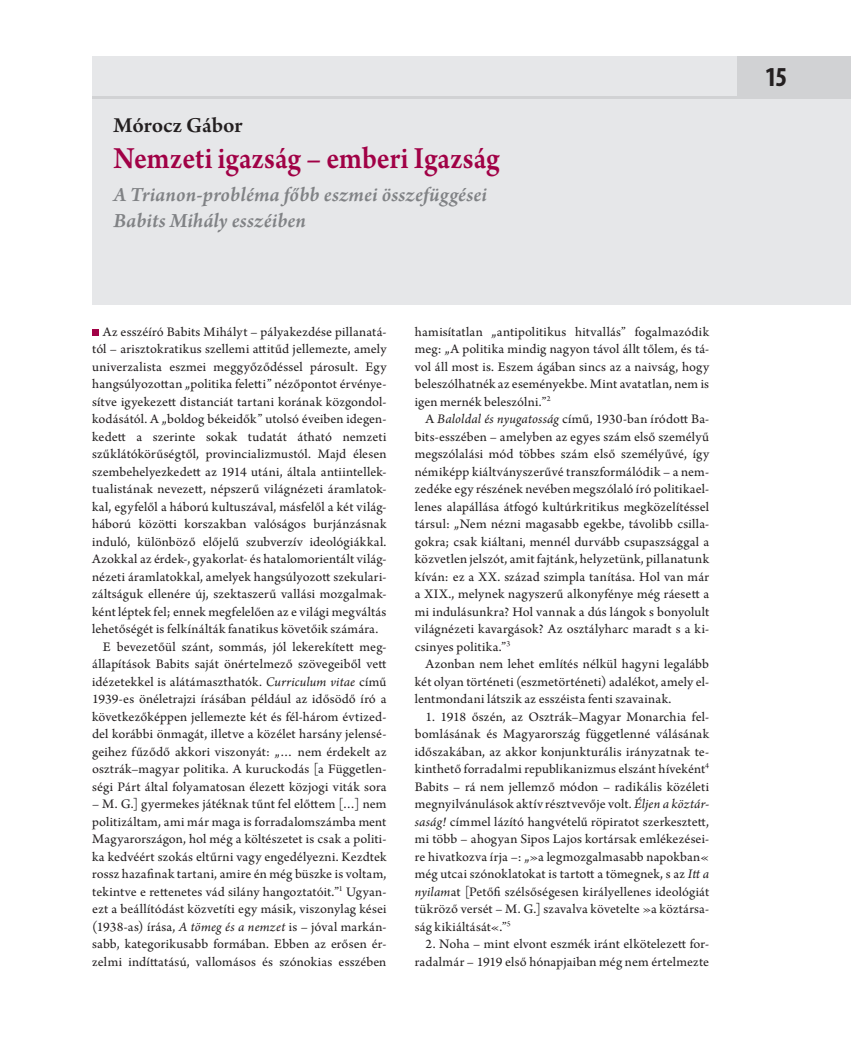
<style>
.page{position:relative;width:851px;height:1063px;background:#fff}
.page>*{position:absolute;margin:0;border:0;box-sizing:border-box;transform-origin:0 0}
.t1{font:600 32.5px "Arno Pro";color:#a10146;scale:.9 1}
.t2{font:700 condensed 27.5px "Myriad Pro";color:#231f20}
.t3{font:600 22.5px "Arno Pro";color:#231f20}
.t4{font:italic 600 21.25px/26.2px "Arno Pro";letter-spacing:.005em;color:#808285}
.t5{font:13.75px/17.5px "Arno Pro";letter-spacing:.01em;color:#231f20;text-align:justify}
.s1{font-style:italic}
</style>
<div class="page">
<div style="left:92px;top:57px;width:758px;height:248px;background:#e6e7e9"></div>
<div style="left:737px;top:57px;width:113px;height:42px;background:#d1d2d4"></div>
<hr style="left:92px;top:97px;width:645px;height:2px;background:#d1d2d4">
<svg style="left:92px;top:330px;width:6px;height:6px"></svg>
<h3 class="t3" style="left:113px;top:111px;width:130px">Mórocz Gábor</h3>
<h1 class="t1" style="left:113px;top:138px;width:430px">Nemzeti igazság – emberi Igazság</h1>
<h3 class="t4" style="left:113px;top:180px;width:375px">A Trianon-probléma főbb eszmei összefüggései<br>Babits Mihály esszéiben</h3>
<p class="t5" style="left:103px;top:324px;width:285px">Az esszéíró Babits Mihályt – pályakezdése pillanatá-</p>
<p class="t5" style="left:92px;top:341px;width:296px">tól – arisztokratikus szellemi attitűd jellemezte, amely</p>
<p class="t5" style="left:92px;top:359px;width:296px">univerzalista eszmei meggyőződéssel párosult. Egy</p>
<p class="t5" style="left:92px;top:376px;width:296px">hangsúlyozottan „politika feletti” nézőpontot érvénye-</p>
<p class="t5" style="left:92px;top:394px;width:296px">sítve igyekezett distanciát tartani korának közgondol-</p>
<p class="t5" style="left:92px;top:411px;width:295px">kodásától. A „boldog békeidők” utolsó éveiben idegen-</p>
<p class="t5" style="left:92px;top:429px;width:296px">kedett a szerinte sokak tudatát átható nemzeti</p>
<p class="t5" style="left:92px;top:446px;width:296px">szűk látókörűségtől, provincializmustól. Majd élesen</p>
<p class="t5" style="left:92px;top:464px;width:296px">szembehelyezkedett az 1914 utáni, általa anti intel lek-</p>
<p class="t5" style="left:92px;top:481px;width:296px">tu alistának nevezett, népszerű világnézeti áramlatok-</p>
<p class="t5" style="left:92px;top:499px;width:296px">kal, egyfelől a háború kultuszával, másfelől a két világ-</p>
<p class="t5" style="left:92px;top:516px;width:296px">háború közötti korszakban valóságos burjánzásnak</p>
<p class="t5" style="left:92px;top:534px;width:296px">induló, különböző előjelű szubverzív ideológiákkal.</p>
<p class="t5" style="left:92px;top:551px;width:296px">Azokkal az érdek-, gyakorlat- és hatalomorientált világ-</p>
<p class="t5" style="left:92px;top:569px;width:296px">nézeti áramlatokkal, amelyek hangsúlyozott szekulari-</p>
<p class="t5" style="left:92px;top:586px;width:296px">záltságuk ellenére új, szektaszerű vallási mozgalmak-</p>
<p class="t5" style="left:92px;top:604px;width:296px">ként léptek fel; ennek megfelelően az e világi megváltás</p>
<p class="t5" style="left:92px;top:621px;width:287px">lehetőségét is felkínálták fanatikus követőik számára.</p>
<p class="t5" style="left:103px;top:639px;width:285px">E bevezetőül szánt, sommás, jól lekerekített meg-</p>
<p class="t5" style="left:92px;top:656px;width:296px">állapítások Babits saját önértelmező szövegeiből vett</p>
<p class="t5" style="left:92px;top:674px;width:296px">idézetekkel is alátámaszthatók. <span class="s1">Curriculum vitae</span> című</p>
<p class="t5" style="left:92px;top:691px;width:296px">1939-es önéletrajzi írásában például az idősödő író a</p>
<p class="t5" style="left:92px;top:709px;width:296px">következőképpen jellemezte két és fél-három évtized-</p>
<p class="t5" style="left:92px;top:726px;width:296px">del korábbi önmagát, illetve a közélet harsány jelensé-</p>
<p class="t5" style="left:92px;top:744px;width:296px">geihez fűződő akkori viszonyát: „… nem érdekelt az</p>
<p class="t5" style="left:92px;top:761px;width:296px">osztrák–magyar politika. A kuruckodás [a Független-</p>
<p class="t5" style="left:92px;top:779px;width:296px">ségi Párt által folyamatosan élezett közjogi viták sora</p>
<p class="t5" style="left:92px;top:796px;width:296px">– M. G.] gyermekes játéknak tűnt fel előttem […] nem politizáltam, ami már maga is forradalomszámba ment Magyarországon, hol még a költészetet is csak a politi&shy;ka kedvéért szokás eltűrni vagy engedélyezni. Kezdtek rossz hazafinak tartani, amire én még büszke is voltam, tekintve e rettenetes vád silány hangoztatóit.”<sup>1</sup> Ugyan&shy;ezt a beállítódást közvetíti egy másik, viszonylag kései (1938-as) írása, <span class="s1">A tömeg és a nemzet</span> is – jóval markán&shy;sabb, kategorikusabb formában. Ebben az erősen ér&shy;zelmi indíttatású, vallomásos és szónokias esszében</p>
<p class="t5" style="left:415px;top:324px;width:296px">hamisítatlan „antipolitikus hitvallás” fogalmazódik meg: „A politika mindig nagyon távol állt tőlem, és tá&shy;vol áll most is. Eszem ágában sincs az a naivság, hogy beleszólhatnék az eseményekbe. Mint avatatlan, nem is igen mernék beleszólni.”<sup>2</sup></p>
<p class="t5" style="left:415px;top:411px;width:296px;text-indent:11px">A <span class="s1">Baloldal és nyugatosság</span> című, 1930-ban íródott Ba&shy;bits-esszében – amelyben az egyes szám első személyű megszólalási mód többes szám első személyűvé, így némiképp kiáltványszerűvé transzformálódik – a nem&shy;zedéke egy részének nevében megszólaló író politikael&shy;lenes alapállása átfogó kultúrkritikus megközelítéssel társul: „Nem nézni magasabb egekbe, távolibb csilla&shy;gokra; csak kiáltani, mennél durvább csupaszsággal a közvetlen jelszót, amit fajtánk, helyzetünk, pillanatunk kíván: ez a XX. század szimpla tanítása. Hol van már a XIX., melynek nagyszerű alkonyfénye még ráesett a mi indulásunkra? Hol vannak a dús lángok s bonyolult világnézeti kavargások? Az osztályharc maradt s a ki&shy;csinyes politika.”<sup>3</sup></p>
<p class="t5" style="left:415px;top:656px;width:296px;text-indent:11px">Azonban nem lehet említés nélkül hagyni legalább két olyan történeti (eszmetörténeti) adalékot, amely el&shy;lentmondani látszik az esszéista fenti szavainak.</p>
<p class="t5" style="left:415px;top:709px;width:296px;text-indent:11px">1. 1918 őszén, az Osztrák–Magyar Monarchia fel&shy;bomlásának és Magyarország függetlenné válásának időszakában, az akkor konjunkturális irányzatnak te&shy;kinthető forradalmi republikanizmus elszánt híveként<sup>4<br></sup>Babits – rá nem jellemző módon – radikális közéleti megnyilvánulások aktív résztvevője volt. <span class="s1">Éljen a köztár&shy;saság!</span> címmel lázító hangvételű röpiratot szerkesztett, mi több – ahogyan Sipos Lajos kortársak emlékezései&shy;re hivatkozva írja –: „»a legmozgalmasabb napokban« még utcai szónoklatokat is tartott a tömegnek, s az <span class="s1">Itt a nyilam</span>at [Petőfi szélsőségesen királyellenes ideológiát tükröző versét – M. G.] szavalva követelte »a köztársa&shy;ság kikiáltását«.”<sup>5</sup></p>
<p class="t5" style="left:415px;top:936px;width:296px;text-align:right">2. Noha – mint elvont eszmék iránt elkötelezett for&shy;radalmár – 1919 első hónapjaiban még nem értelmezte</p>
<h2 class="t2" style="left:764px;top:61px;width:24px">15</h2>
</div>
